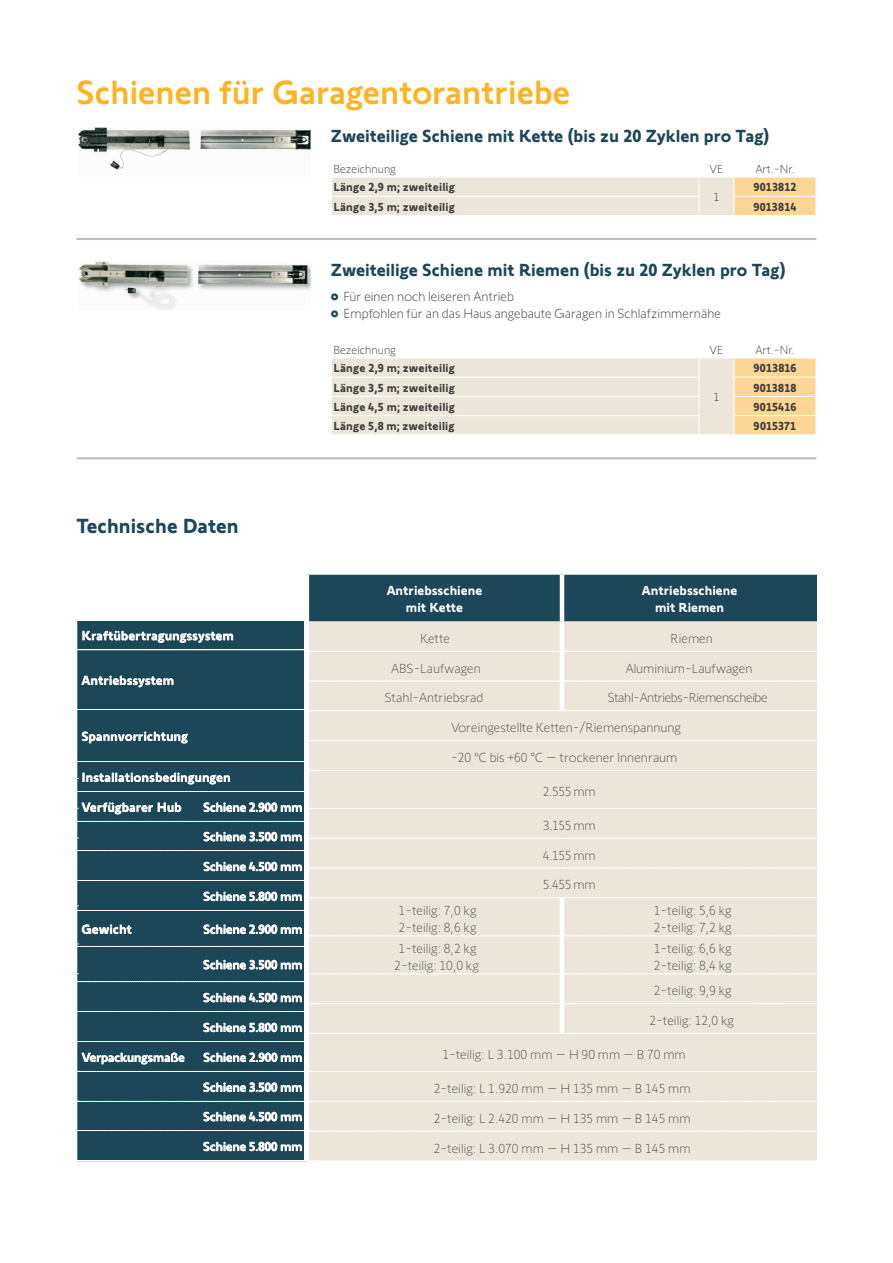
<style>
.page{position:relative;width:893px;height:1263px;background:#fff}
.page>*{position:absolute;margin:0;border:0;box-sizing:border-box;transform-origin:0 0}
.t1{font:500 34.5px "Somfy Sans";color:#fcb423}
.t2{font:700 21px "Somfy Sans";color:#1c4758}
.t3{font:700 18px "Somfy Sans";color:#1c4758}
.t4{font:300 13.5px/16.5px "Somfy Sans";color:#57585a}
.t5{font:700 13.5px/16.5px "Somfy Sans";letter-spacing:-.015em;color:#fff;text-align:center}
.t6{font:300 13.5px "Somfy Sans";color:#3e3e3f}
.t7{font:300 13.5px "Somfy Sans";letter-spacing:-.03em;color:#57585a}
.t8{font:700 12px "Somfy Sans";letter-spacing:.01em;color:#3e3e3f}
.t9{font:300 12px "Somfy Sans";color:#3e3e3f}
.s1{font-weight:700;color:#1c4758}
</style>
<div class="page">
<svg style="left:332px;top:178px;width:484px;height:37px;background:#eee3cd"></svg>
<hr style="left:331px;top:196px;width:368px;height:1px;background:#fff">
<hr style="left:733px;top:196px;width:83px;height:1px;background:#fff">
<svg style="left:332px;top:358px;width:484px;height:76px;background:#eee3ce"></svg>
<hr style="left:331px;top:377px;width:368px;height:1px;background:#fff">
<hr style="left:733px;top:377px;width:83px;height:1px;background:#fff">
<hr style="left:331px;top:396px;width:368px;height:1px;background:#fff">
<hr style="left:733px;top:396px;width:83px;height:1px;background:#fff">
<hr style="left:331px;top:415px;width:368px;height:1px;background:#fff">
<hr style="left:733px;top:415px;width:83px;height:1px;background:#fff">
<div style="left:77px;top:621px;width:227px;height:539px;background:#1c4758"></div>
<hr style="left:77px;top:649px;width:228px;height:1px;background:#fff">
<hr style="left:77px;top:761px;width:228px;height:1px;background:#fff">
<hr style="left:77px;top:791px;width:228px;height:1px;background:#fff">
<hr style="left:77px;top:910px;width:228px;height:1px;background:#fff">
<hr style="left:77px;top:1041px;width:228px;height:1px;background:#fff">
<svg style="left:77px;top:981px;width:227px;height:1px"></svg>
<svg style="left:77px;top:1011px;width:227px;height:1px"></svg>
<hr style="left:77px;top:709px;width:228px;height:1px;background:#fff">
<svg style="left:77px;top:821px;width:227px;height:1px"></svg>
<svg style="left:77px;top:850px;width:227px;height:1px"></svg>
<svg style="left:77px;top:880px;width:227px;height:1px"></svg>
<svg style="left:204px;top:1142px;width:98px;height:9px"></svg>
<svg style="left:204px;top:1112px;width:98px;height:9px"></svg>
<svg style="left:204px;top:1082px;width:98px;height:10px"></svg>
<svg style="left:82px;top:1052px;width:220px;height:12px"></svg>
<svg style="left:204px;top:1023px;width:98px;height:9px"></svg>
<svg style="left:204px;top:993px;width:98px;height:9px"></svg>
<svg style="left:82px;top:924px;width:220px;height:10px;background:#5b7a86"></svg>
<svg style="left:204px;top:862px;width:98px;height:9px"></svg>
<svg style="left:82px;top:731px;width:106px;height:12px"></svg>
<svg style="left:82px;top:676px;width:91px;height:11px"></svg>
<svg style="left:83px;top:631px;width:150px;height:12px"></svg>
<div style="left:309px;top:575px;width:507px;height:46px;background:#1c4758"></div>
<div style="left:309px;top:621px;width:507px;height:539px;background:#ebe6d9"></div>
<div style="left:562px;top:621px;width:254px;height:412px;background:#ebe6d9"></div>
<hr style="left:560px;top:575px;width:4px;height:46px;background:#fff">
<hr style="left:309px;top:651px;width:251px;height:1px;background:#fff">
<hr style="left:564px;top:651px;width:252px;height:1px;background:#fff">
<hr style="left:309px;top:710px;width:253px;height:1px;background:#fff">
<hr style="left:562px;top:710px;width:254px;height:1px;background:#fff">
<hr style="left:309px;top:740px;width:253px;height:1px;background:#fff">
<hr style="left:562px;top:740px;width:254px;height:1px;background:#fff">
<hr style="left:309px;top:770px;width:253px;height:1px;background:#fff">
<hr style="left:562px;top:770px;width:254px;height:1px;background:#fff">
<hr style="left:309px;top:897px;width:253px;height:1px;background:#fff">
<hr style="left:562px;top:897px;width:254px;height:1px;background:#fff">
<svg style="left:309px;top:681px;width:508px;height:1px"></svg>
<svg style="left:309px;top:867px;width:508px;height:1px"></svg>
<svg style="left:309px;top:935px;width:508px;height:1px"></svg>
<svg style="left:309px;top:1003px;width:507px;height:1px"></svg>
<hr style="left:309px;top:1033px;width:253px;height:1px;background:#fff">
<hr style="left:562px;top:1033px;width:254px;height:1px;background:#fff">
<svg style="left:77px;top:1130px;width:740px;height:2px"></svg>
<svg style="left:204px;top:891px;width:100px;height:15px"></svg>
<svg style="left:77px;top:943px;width:227px;height:4px"></svg>
<svg style="left:204px;top:960px;width:613px;height:14px;background:#d4d5cd"></svg>
<svg style="left:77px;top:1071px;width:739px;height:1px"></svg>
<svg style="left:77px;top:1101px;width:739px;height:1px"></svg>
<hr style="left:560px;top:621px;width:4px;height:30px;background:#fff">
<hr style="left:560px;top:651px;width:4px;height:30px;background:#fff">
<hr style="left:560px;top:681px;width:4px;height:29px;background:#fff">
<hr style="left:560px;top:898px;width:4px;height:38px;background:#fff">
<hr style="left:560px;top:936px;width:4px;height:38px;background:#fff">
<hr style="left:560px;top:974px;width:4px;height:30px;background:#fff">
<hr style="left:560px;top:1004px;width:4px;height:29px;background:#fff">
<hr style="left:305px;top:936px;width:4px;height:38px;background:#fff">
<hr style="left:305px;top:1071px;width:4px;height:30px;background:#fff">
<hr style="left:305px;top:1101px;width:4px;height:30px;background:#fff">
<hr style="left:305px;top:1131px;width:4px;height:29px;background:#fff">
<svg style="left:78px;top:772px;width:152px;height:12px"></svg>
<svg style="left:78px;top:802px;width:739px;height:12px;background:#c1c7c3"></svg>
<svg style="left:204px;top:832px;width:613px;height:9px;background:#dbdbd3"></svg>
<hr style="left:77px;top:238px;width:739px;height:2px;background:#bcbdc0">
<hr style="left:77px;top:457px;width:739px;height:2px;background:#bcbdc0">
<img style="left:79px;top:128px;width:231px;height:43px">
<img style="left:79px;top:262px;width:231px;height:48px">
<h1 class="t1" style="left:77px;top:65px;width:495px">Schienen für Garagentorantriebe</h1>
<h3 class="t3" style="left:331px;top:121px;width:440px">Zweiteilige Schiene mit Kette (bis zu 20 Zyklen pro Tag)</h3>
<p class="t9" style="left:333px;top:161px;width:64px">Bezeichnung</p>
<p class="t9" style="left:709px;top:160px;width:15px">VE</p>
<p class="t9" style="left:755px;top:161px;width:41px">Art.-Nr.</p>
<p class="t8" style="left:333px;top:178px;width:123px">Länge 2,9 m; zweiteilig</p>
<p class="t9" style="left:713px;top:188px;width:7px">1</p>
<p class="t8" style="left:753px;top:178px;width:44px">9013812</p>
<p class="t8" style="left:333px;top:197px;width:123px">Länge 3,5 m; zweiteilig</p>
<p class="t8" style="left:753px;top:197px;width:45px">9013814</p>
<h3 class="t3" style="left:331px;top:256px;width:456px">Zweiteilige Schiene mit Riemen (bis zu 20 Zyklen pro Tag)</h3>
<p class="t6" style="left:331px;top:287px;width:185px"><span class="s1">•</span> Für einen noch leiseren Antrieb</p>
<p class="t6" style="left:331px;top:303px;width:392px"><span class="s1">•</span> Empfohlen für an das Haus angebaute Garagen in Schlafzimmernähe</p>
<p class="t9" style="left:333px;top:341px;width:64px">Bezeichnung</p>
<p class="t9" style="left:709px;top:341px;width:15px">VE</p>
<p class="t9" style="left:755px;top:341px;width:41px">Art.-Nr.</p>
<p class="t8" style="left:333px;top:358px;width:123px">Länge 2,9 m; zweiteilig</p>
<p class="t9" style="left:713px;top:388px;width:7px">1</p>
<p class="t8" style="left:753px;top:358px;width:44px">9013816</p>
<p class="t8" style="left:333px;top:378px;width:123px">Länge 3,5 m; zweiteilig</p>
<p class="t8" style="left:753px;top:378px;width:45px">9013818</p>
<p class="t8" style="left:333px;top:397px;width:123px">Länge 4,5 m; zweiteilig</p>
<p class="t8" style="left:754px;top:397px;width:44px">9015416</p>
<p class="t8" style="left:333px;top:416px;width:123px">Länge 5,8 m; zweiteilig</p>
<p class="t8" style="left:754px;top:416px;width:44px">9015371</p>
<h2 class="t2" style="left:77px;top:508px;width:164px">Technische Daten</h2>
<p class="t5" style="left:82px;top:626px;width:154px">Kraftübertragungssystem</p>
<p class="t5" style="left:81px;top:670px;width:94px">Antriebssystem</p>
<p class="t5" style="left:81px;top:726px;width:108px">Spannvorrichtung</p>
<p class="t5" style="left:81px;top:767px;width:151px">Installationsbedingungen</p>
<p class="t5" style="left:81px;top:797px;width:102px">Verfügbarer Hub</p>
<p class="t5" style="left:203px;top:797px;width:101px">Schiene 2.900 mm</p>
<p class="t5" style="left:203px;top:827px;width:101px">Schiene 3.500 mm</p>
<p class="t5" style="left:203px;top:857px;width:101px">Schiene 4.500 mm</p>
<p class="t5" style="left:203px;top:886px;width:101px">Schiene 5.800 mm</p>
<p class="t5" style="left:81px;top:919px;width:52px">Gewicht</p>
<p class="t5" style="left:203px;top:919px;width:101px">Schiene 2.900 mm</p>
<p class="t5" style="left:203px;top:955px;width:101px">Schiene 3.500 mm</p>
<p class="t5" style="left:203px;top:988px;width:101px">Schiene 4.500 mm</p>
<p class="t5" style="left:203px;top:1017px;width:101px">Schiene 5.800 mm</p>
<p class="t5" style="left:81px;top:1047px;width:105px">Verpackungsmaße</p>
<p class="t5" style="left:203px;top:1047px;width:101px">Schiene 2.900 mm</p>
<p class="t5" style="left:203px;top:1077px;width:101px">Schiene 3.500 mm</p>
<p class="t5" style="left:203px;top:1107px;width:101px">Schiene 4.500 mm</p>
<p class="t5" style="left:203px;top:1137px;width:101px">Schiene 5.800 mm</p>
<p class="t5" style="left:387px;top:581px;width:97px">Antriebsschiene mit Kette</p>
<p class="t5" style="left:642px;top:581px;width:97px">Antriebsschiene mit Riemen</p>
<p class="t4" style="left:420px;top:629px;width:31px">Kette</p>
<p class="t4" style="left:671px;top:629px;width:44px">Riemen</p>
<p class="t4" style="left:391px;top:659px;width:91px">ABS-Laufwagen</p>
<p class="t4" style="left:626px;top:659px;width:128px">Aluminium-Laufwagen</p>
<p class="t4" style="left:385px;top:688px;width:100px">Stahl-Antriebsrad</p>
<p class="t7" style="left:608px;top:688px;width:162px">Stahl-Antriebs-Riemenscheibe</p>
<p class="t4" style="left:451px;top:718px;width:231px">Voreingestellte Ketten-/Riemenspannung</p>
<p class="t4" style="left:451px;top:748px;width:228px">-20 °C bis +60 °C – trockener Innenraum</p>
<p class="t4" style="left:543px;top:782px;width:54px">2.555 mm</p>
<p class="t4" style="left:543px;top:816px;width:54px">3.155 mm</p>
<p class="t4" style="left:543px;top:845px;width:54px">4.155 mm</p>
<p class="t4" style="left:543px;top:875px;width:54px">5.455 mm</p>
<p class="t4" style="left:399px;top:901px;width:79px">1-teilig: 7,0 kg<br>2-teilig: 8,6 kg</p>
<p class="t4" style="left:654px;top:901px;width:79px">1-teilig: 5,6 kg<br>2-teilig: 7,2 kg</p>
<p class="t4" style="left:394px;top:939px;width:86px;text-align:center">1-teilig: 8,2 kg<br>2-teilig: 10,0 kg</p>
<p class="t4" style="left:654px;top:939px;width:79px">1-teilig: 6,6 kg<br>2-teilig: 8,4 kg</p>
<p class="t4" style="left:654px;top:981px;width:79px">2-teilig: 9,9 kg</p>
<p class="t4" style="left:649px;top:1011px;width:86px">2-teilig: 12,0 kg</p>
<p class="t4" style="left:442px;top:1045px;width:245px">1-teilig: L 3.100 mm – H 90 mm – B 70 mm</p>
<p class="t4" style="left:434px;top:1079px;width:258px">2-teilig: L 1.920 mm – H 135 mm – B 145 mm</p>
<p class="t4" style="left:434px;top:1109px;width:258px">2-teilig: L 2.420 mm – H 135 mm – B 145 mm</p>
<p class="t4" style="left:434px;top:1138px;width:258px">2-teilig: L 3.070 mm – H 135 mm – B 145 mm</p>
</div>
